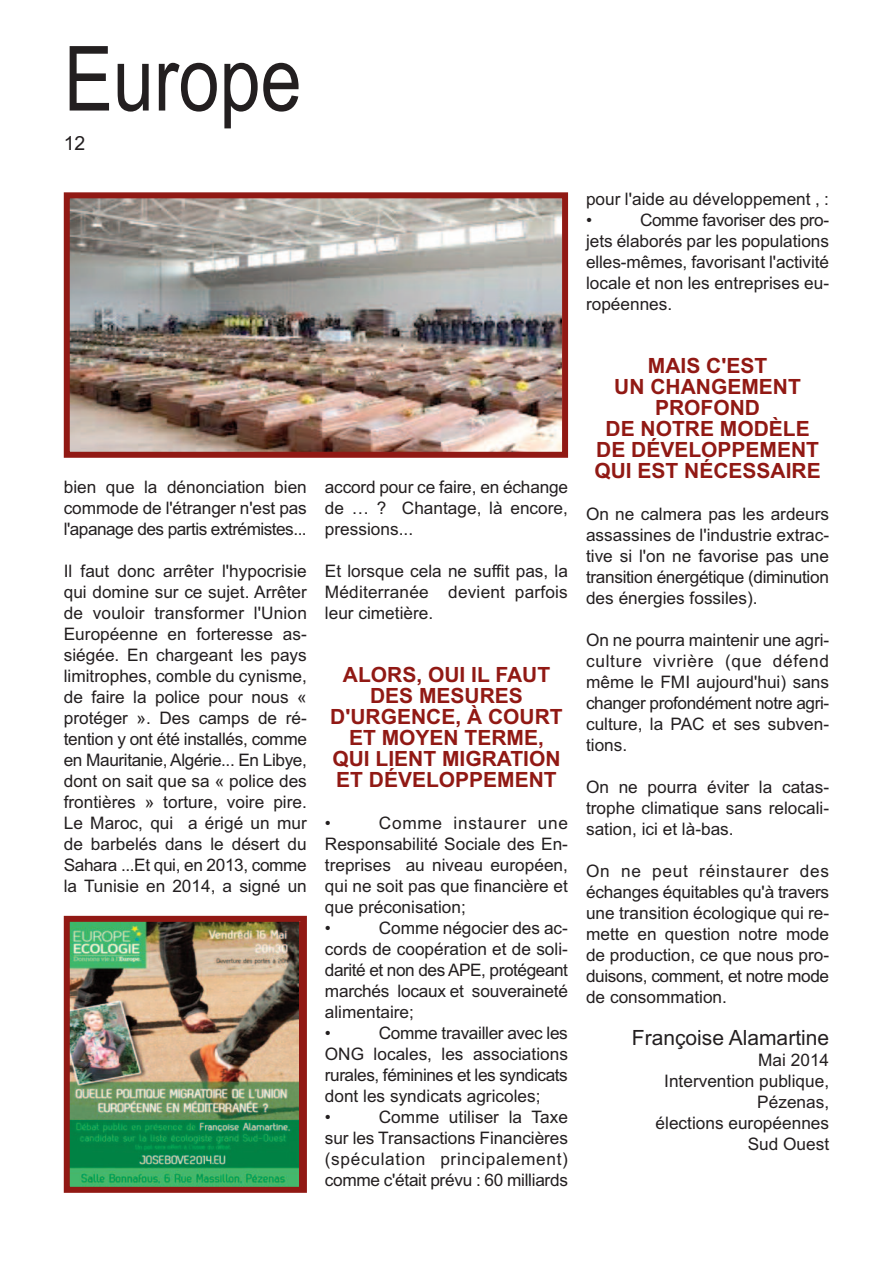
<style>
.page{position:relative;width:893px;height:1263px;background:#fff}
.page>*{position:absolute;margin:0;border:0;box-sizing:border-box;transform-origin:0 0}
.t1{font:90px "Arial Narrow";color:#231f20}
.t2{font:700 21px/21px "Arial";color:#911914;text-align:center}
.t3{font:21px "Arial";color:#231f20}
.t4{font:19.5px "Arial";color:#231f20}
.t5{font:17.25px/21px "Arial";color:#231f20;text-align:justify}
.t6{font:17.25px/21px "Arial";letter-spacing:-.02em;color:#231f20}
</style>
<div class="page">
<img style="left:71px;top:199px;width:490px;height:252px">
<div style="left:64px;top:192px;width:504px;height:266px;border:6px solid #911914"></div>
<img style="left:71px;top:923px;width:228px;height:263px">
<div style="left:64px;top:916px;width:243px;height:277px;border:6px solid #911914"></div>
<h1 class="t1" style="left:64px;top:27px;width:239px">Europe</h1>
<p class="t4" style="left:64px;top:132px;width:23px">12</p>
<p class="t5" style="left:64px;top:476px;width:245px">bien que la dénonciation bien commode de l'étranger n'est pas l'apanage des partis extrémistes...</p>
<p class="t5" style="left:64px;top:560px;width:245px">Il faut donc arrêter l'hypocrisie qui domine sur ce sujet. Arrêter de vouloir transformer l'Union Européenne en forteresse as&shy;siégée. En chargeant les pays limitrophes, comble du cynisme, de faire la police pour nous « protéger ». Des camps de ré&shy;tention y ont été installés, comme en Mauritanie, Algérie... En Libye, dont on sait que sa « police des frontières » torture, voire pire.<br>Le Maroc, qui a érigé un mur de barbelés dans le désert du Sahara ...Et qui, en 2013, comme la Tunisie en 2014, a signé un</p>
<p class="t5" style="left:586px;top:188px;width:245px">pour l'aide au développement , : •</p>
<p class="t5" style="left:586px;top:209px;width:245px;text-indent:54px">Comme favoriser des pro&shy;jets élaborés par les populations elles-mêmes, favorisant l'activité locale et non les entreprises eu&shy;ropéennes.</p>
<p class="t5" style="left:325px;top:476px;width:245px">accord pour ce faire, en échange de … ? Chantage, là encore, pressions...</p>
<p class="t5" style="left:325px;top:560px;width:245px">Et lorsque cela ne suffit pas, la Méditerranée devient parfois leur cimetière.</p>
<p class="t2" style="left:330px;top:664px;width:234px">ALORS, OUI IL FAUT<br>DES MESURES<br>D'URGENCE, À COURT<br>ET MOYEN TERME,<br>QUI LIENT MIGRATION<br>ET DÉVELOPPEMENT</p>
<p class="t5" style="left:325px;top:812px;width:245px;text-align:left;text-indent:54px">Comme instaurer une<br>Responsabilité Sociale des En&shy;treprises au niveau européen, qui ne soit pas que financière et que préconisation;<br>•</p>
<p class="t5" style="left:325px;top:812px;width:8px">•</p>
<p class="t5" style="left:325px;top:917px;width:245px;text-align:left;text-indent:54px">Comme négocier des ac&shy;cords de coopération et de soli&shy;darité et non des APE, protégeant marchés locaux et souveraineté alimentaire;<br>•</p>
<p class="t6" style="left:325px;top:1022px;width:245px;text-indent:54px">Comme travailler avec les<br>ONG locales, les associations rurales, féminines et les syndicats dont les syndicats agricoles;<br>•</p>
<p class="t5" style="left:325px;top:1106px;width:245px;text-indent:54px">Comme utiliser la Taxe sur les Transactions Financières (spéculation principalement) comme c'était prévu : 60 milliards</p>
<p class="t2" style="left:594px;top:355px;width:228px">MAIS C'EST<br>UN CHANGEMENT<br>PROFOND<br>DE NOTRE MODÈLE<br>DE DÉVELOPPEMENT<br>QUI EST NÉCESSAIRE</p>
<p class="t5" style="left:586px;top:503px;width:245px">On ne calmera pas les ardeurs assassines de l'industrie extrac&shy;tive si l'on ne favorise pas une transition énergétique (diminution des énergies fossiles).</p>
<p class="t5" style="left:586px;top:629px;width:245px">On ne pourra maintenir une agri&shy;culture vivrière (que défend même le FMI aujourd'hui) sans changer profondément notre agri&shy;culture, la PAC et ses subven&shy;tions.</p>
<p class="t5" style="left:586px;top:776px;width:245px">On ne pourra éviter la catas&shy;trophe climatique sans relocali&shy;sation, ici et là-bas.</p>
<p class="t5" style="left:586px;top:860px;width:245px">On ne peut réinstaurer des échanges équitables qu'à travers une transition écologique qui re&shy;mette en question notre mode de production, ce que nous pro&shy;duisons, comment, et notre mode de consommation.</p>
<p class="t3" style="left:632px;top:1025px;width:199px">Françoise Alamartine</p>
<p class="t5" style="left:656px;top:1049px;width:175px;text-align:right">Mai 2014<br>Intervention publique,<br>Pézenas,<br>élections européennes<br>Sud Ouest</p>
</div>
